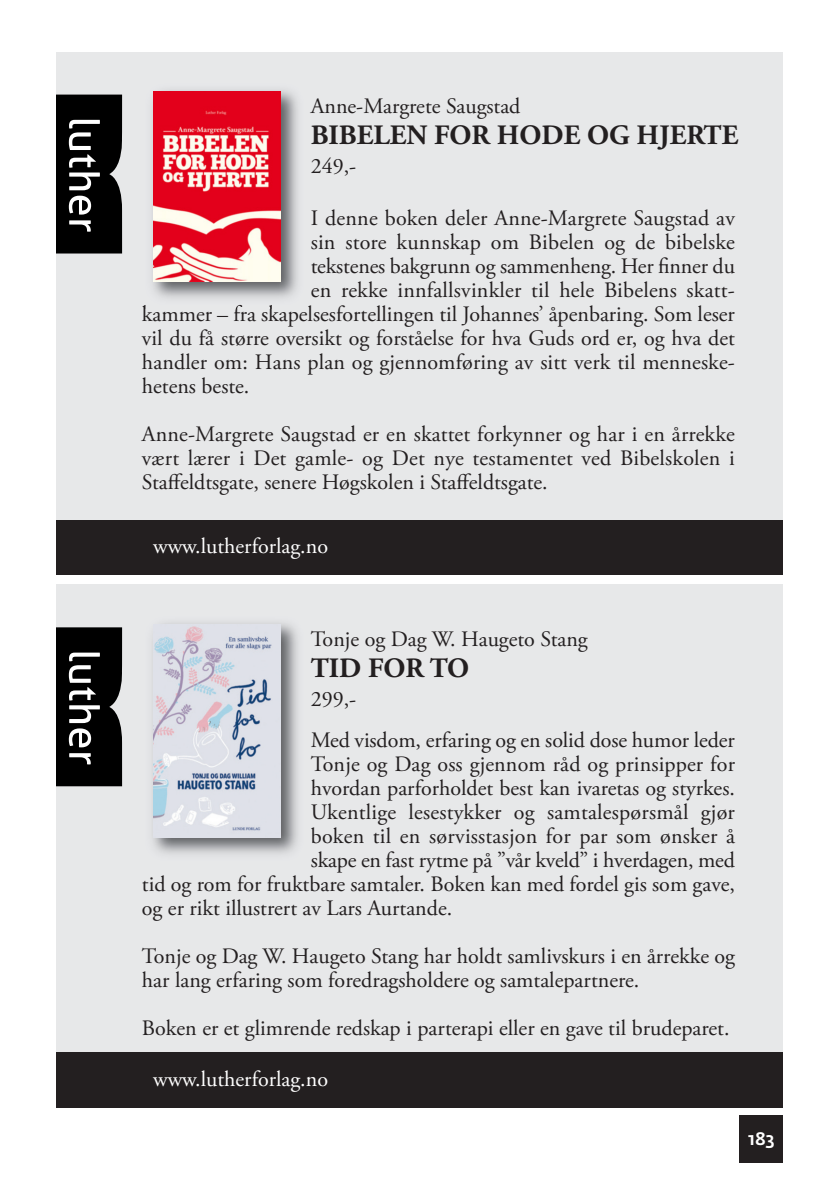
<style>
.page{position:relative;width:840px;height:1191px;background:#fff}
.page>*{position:absolute;margin:0;border:0;box-sizing:border-box;transform-origin:0 0}
.t1{font:700 28px "Adobe Garamond Pro";color:#231f20}
.t2{font:22px/24px "Adobe Garamond Pro";color:#231f20;text-align:justify}
.t3{font:22px "Adobe Garamond Pro";color:#fff}
.t4{font:500 18px "Fedra Sans";color:#fff}
</style>
<div class="page">
<div style="left:739px;top:1115px;width:43px;height:47px;background:#231f20"></div>
<div style="left:57px;top:52px;width:725px;height:523px;background:#e7e8e9"></div>
<div style="left:57px;top:520px;width:725px;height:55px;background:#231f20"></div>
<svg style="left:57px;top:95px;width:66px;height:158px;background:#1f1f1f"></svg>
<img style="left:152px;top:90px;width:146px;height:218px">
<img style="left:144px;top:305px;width:52px;height:3px">
<img style="left:153px;top:92px;width:127px;height:190px">
<div style="left:57px;top:584px;width:725px;height:523px;background:#e7e8e9"></div>
<div style="left:57px;top:1052px;width:725px;height:55px;background:#231f20"></div>
<svg style="left:57px;top:627px;width:66px;height:159px;background:#202020"></svg>
<img style="left:152px;top:622px;width:146px;height:232px">
<img style="left:153px;top:624px;width:127px;height:213px">
<p class="t2" style="left:310px;top:96px;width:211px">Anne-Margrete Saugstad</p>
<p class="t1" style="left:310px;top:124px;width:429px">BIBELEN FOR HODE OG HJERTE</p>
<p class="t2" style="left:310px;top:156px;width:47px">249,-</p>
<p class="t2" style="left:310px;top:207px;width:425px">I denne boken deler Anne-Margrete Saugstad av</p>
<p class="t2" style="left:310px;top:231px;width:425px">sin store kunnskap om Bibelen og de bibelske</p>
<p class="t2" style="left:310px;top:255px;width:425px">tekstenes bakgrunn og sammenheng. Her finner du</p>
<p class="t2" style="left:310px;top:279px;width:425px">en rekke innfallsvinkler til hele Bibelens skatt -</p>
<p class="t2" style="left:142px;top:303px;width:594px">kammer – fra skapelsesfortellingen til Johannes’ åpenbaring. Som leser</p>
<p class="t2" style="left:142px;top:327px;width:594px">vil du få større oversikt og forståelse for hva Guds ord er, og hva det</p>
<p class="t2" style="left:142px;top:351px;width:594px">handler om: Hans plan og gjennomføring av sitt verk til menneske-</p>
<p class="t2" style="left:142px;top:375px;width:109px">hetens beste.</p>
<p class="t2" style="left:142px;top:423px;width:594px">Anne-Margrete Saugstad er en skattet forkynner og har i en årrekke vært lærer i Det gamle- og Det nye testamentet ved Bibelskolen i Staffeldtsgate, senere Høgskolen i Staffeldtsgate.</p>
<p class="t3" style="left:153px;top:537px;width:176px">www.lutherforlag.no</p>
<p class="t2" style="left:310px;top:629px;width:278px">Tonje og Dag W. Haugeto Stang</p>
<p class="t1" style="left:310px;top:656px;width:160px">TID FOR TO</p>
<p class="t2" style="left:310px;top:689px;width:47px">299,-</p>
<p class="t2" style="left:310px;top:730px;width:425px">Med visdom, erfaring og en solid dose humor leder</p>
<p class="t2" style="left:310px;top:754px;width:425px">Tonje og Dag oss gjennom råd og prinsipper for</p>
<p class="t2" style="left:310px;top:778px;width:425px">hvordan parforholdet best kan ivaretas og styrkes.</p>
<p class="t2" style="left:310px;top:802px;width:425px">Ukentlige lesestykker og samtalespørsmål gjør</p>
<p class="t2" style="left:310px;top:826px;width:425px">boken til en sørvisstasjon for par som ønsker å</p>
<p class="t2" style="left:310px;top:850px;width:425px">skape en fast rytme på ”vår kveld” i hverdagen, med</p>
<p class="t2" style="left:142px;top:874px;width:594px">tid og rom for frukt bare samtaler. Boken kan med fordel gis som gave,</p>
<p class="t2" style="left:142px;top:898px;width:312px">og er rikt illust rert av Lars Aurtande.</p>
<p class="t2" style="left:142px;top:946px;width:594px">Tonje og Dag W. Haugeto Stang har holdt samlivskurs i en årrekke og har lang erfaring som foredragsholdere og samtalepartnere.</p>
<p class="t2" style="left:142px;top:1018px;width:588px">Boken er et glimrende redskap i parterapi eller en gave til brudeparet.</p>
<p class="t3" style="left:153px;top:1070px;width:176px">www.lutherforlag.no</p>
<p class="t4" style="left:747px;top:1131px;width:28px">183</p>
</div>
